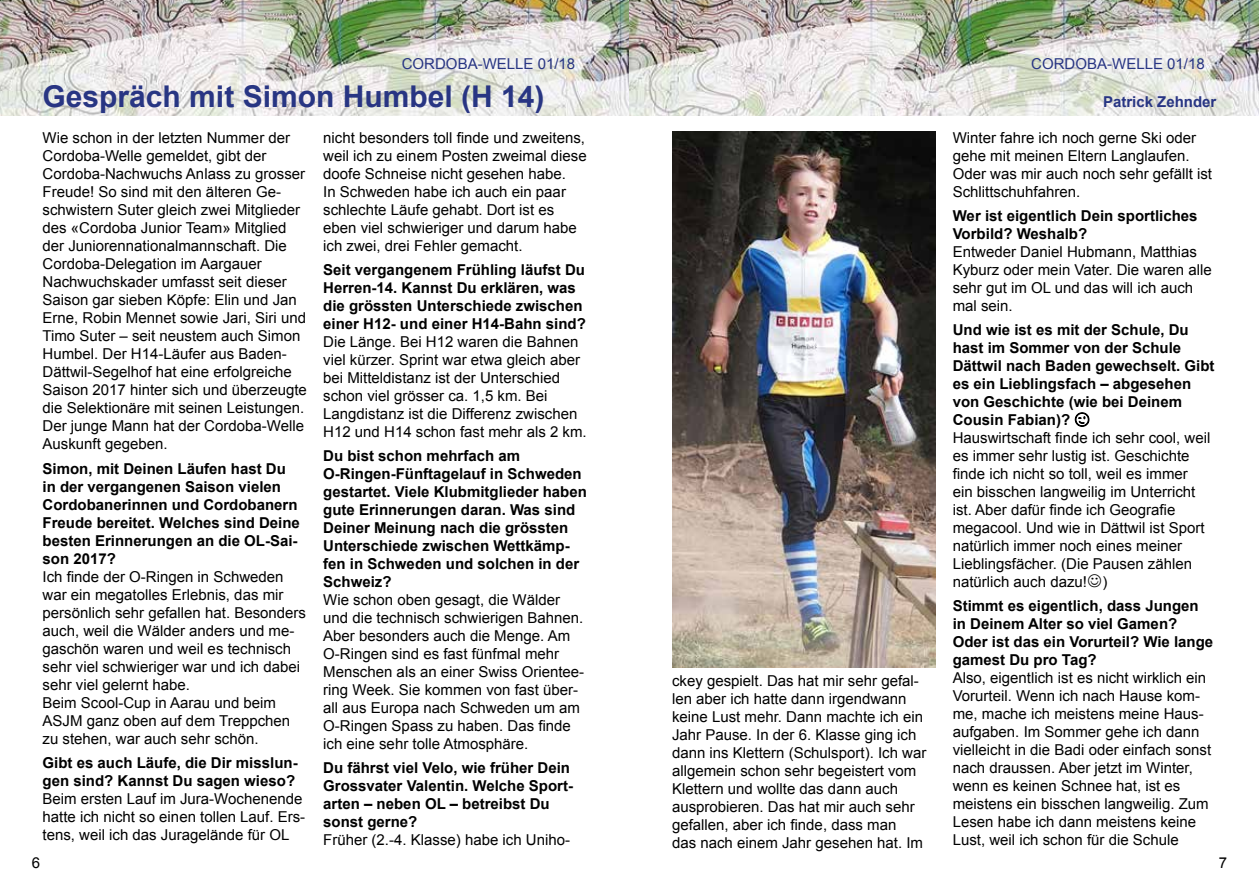
<style>
.page{position:relative;width:1259px;height:893px;background:#fff}
.page>*{position:absolute;margin:0;border:0;box-sizing:border-box;transform-origin:0 0}
.t1{font:700 30px "Arial";color:#283583}
.t2{font:15px/18px "Arial";color:#000}
.t3{font:700 15px/18px "Arial";color:#000}
.t4{font:15px "Arial";color:#283583}
.t5{font:700 15px "Arial";color:#283583}
</style>
<div class="page">
<img style="left:0;top:0;width:1259px;height:116px">
<img style="left:672px;top:132px;width:263px;height:536px">
<svg style="left:1075px;top:412px;width:14px;height:15px"></svg>
<p class="t4" style="left:402px;top:54px;width:175px">CORDOBA-WELLE 01/18</p>
<p class="t4" style="left:1031px;top:54px;width:175px">CORDOBA-WELLE 01/18</p>
<h1 class="t1" style="left:43px;top:76px;width:503px">Gespräch mit Simon Humbel (H 14)</h1>
<p class="t2" style="left:43px;top:129px;width:266px">Wie schon in der letzten Nummer der Cordoba-Welle gemeldet, gibt der Cordoba-Nachwuchs Anlass zu grosser Freude! So sind mit den älteren Ge&shy;schwistern Suter gleich zwei Mitglieder des «Cordoba Junior Team» Mitglied der Juniorennationalmannschaft. Die Cordoba-Delegation im Aargauer Nachwuchskader umfasst seit dieser Saison gar sieben Köpfe: Elin und Jan Erne, Robin Mennet sowie Jari, Siri und Timo Suter – seit neustem auch Simon Humbel. Der H14-Läufer aus Baden-Dättwil-Segelhof hat eine erfolgreiche Saison 2017 hinter sich und überzeugte die Selektionäre mit seinen Leistungen.<br>Der junge Mann hat der Cordoba-Welle Auskunft gegeben.</p>
<p class="t3" style="left:43px;top:460px;width:259px">Simon, mit Deinen Läufen hast Du in der vergangenen Saison vielen<br>Cordobanerinnen und Cordobanern<br>Freude bereitet. Welches sind Deine besten Erinnerungen an die OL-Sai&shy;son 2017?</p>
<p class="t2" style="left:43px;top:568px;width:265px">Ich finde der O-Ringen in Schweden war ein megatolles Erlebnis, das mir persönlich sehr gefallen hat. Besonders auch, weil die Wälder anders und me&shy;gaschön waren und weil es technisch sehr viel schwieriger war und ich dabei sehr viel gelernt habe.<br>Beim Scool-Cup in Aarau und beim ASJM ganz oben auf dem Treppchen zu stehen, war auch sehr schön.</p>
<p class="t3" style="left:43px;top:754px;width:257px">Gibt es auch Läufe, die Dir misslun&shy;gen sind? Kannst Du sagen wieso?</p>
<p class="t2" style="left:43px;top:790px;width:264px">Beim ersten Lauf im Jura-Wochenende hatte ich nicht so einen tollen Lauf. Ers&shy;tens, weil ich das Juragelände für OL</p>
<p class="t2" style="left:323px;top:129px;width:265px">nicht besonders toll finde und zweitens, weil ich zu einem Posten zweimal diese doofe Schneise nicht gesehen habe.<br>In Schweden habe ich auch ein paar schlechte Läufe gehabt. Dort ist es eben viel schwieriger und darum habe ich zwei, drei Fehler gemacht.</p>
<p class="t3" style="left:323px;top:261px;width:264px">Seit vergangenem Frühling läufst Du Herren-14. Kannst Du erklären, was die grössten Unterschiede zwischen einer H12- und einer H14-Bahn sind?</p>
<p class="t2" style="left:323px;top:333px;width:265px">Die Länge. Bei H12 waren die Bahnen viel kürzer. Sprint war etwa gleich aber bei Mitteldistanz ist der Unterschied schon viel grösser ca. 1,5 km. Bei Langdistanz ist die Differenz zwischen H12 und H14 schon fast mehr als 2 km.</p>
<p class="t3" style="left:323px;top:447px;width:265px">Du bist schon mehrfach am<br>O-Ringen-Fünftagelauf in Schweden gestartet. Viele Klubmitglieder haben gute Erinnerungen daran. Was sind<br>Deiner Meinung nach die grössten<br>Unterschiede zwischen Wettkämp&shy;fen in Schweden und solchen in der<br>Schweiz?</p>
<p class="t2" style="left:323px;top:591px;width:262px">Wie schon oben gesagt, die Wälder und die technisch schwierigen Bahnen.<br>Aber besonders auch die Menge. Am O-Ringen sind es fast fünfmal mehr Menschen als an einer Swiss Orientee&shy;ring Week. Sie kommen von fast über&shy;all aus Europa nach Schweden um am O-Ringen Spass zu haben. Das finde ich eine sehr tolle Atmosphäre.</p>
<p class="t3" style="left:323px;top:759px;width:251px">Du fährst viel Velo, wie früher Dein<br>Grossvater Valentin. Welche Sport&shy;arten – neben OL – betreibst Du sonst gerne?</p>
<p class="t2" style="left:323px;top:831px;width:248px">Früher (2.-4. Klasse) habe ich Uniho-</p>
<p class="t2" style="left:672px;top:672px;width:256px">ckey gespielt. Das hat mir sehr gefal&shy;len aber ich hatte dann irgendwann keine Lust mehr. Dann machte ich ein Jahr Pause. In der 6. Klasse ging ich dann ins Klettern (Schulsport). Ich war allgemein schon sehr begeistert vom Klettern und wollte das dann auch ausprobieren. Das hat mir auch sehr gefallen, aber ich finde, dass man<br>das nach einem Jahr gesehen hat. Im</p>
<p class="t5" style="left:1103px;top:92px;width:115px">Patrick Zehnder</p>
<p class="t2" style="left:952px;top:129px;width:261px">Winter fahre ich noch gerne Ski oder gehe mit meinen Eltern Langlaufen.<br>Oder was mir auch noch sehr gefällt ist<br>Schlittschuhfahren.</p>
<p class="t3" style="left:952px;top:207px;width:246px">Wer ist eigentlich Dein sportliches<br>Vorbild? Weshalb?</p>
<p class="t2" style="left:952px;top:243px;width:260px">Entweder Daniel Hubmann, Matthias<br>Kyburz oder mein Vater. Die waren alle sehr gut im OL und das will ich auch mal sein.</p>
<p class="t3" style="left:952px;top:321px;width:263px">Und wie ist es mit der Schule, Du hast im Sommer von der Schule<br>Dättwil nach Baden gewechselt. Gibt es ein Lieblingsfach – abgesehen von Geschichte (wie bei Deinem<br>Cousin Fabian)?</p>
<p class="t2" style="left:952px;top:429px;width:259px">Hauswirtschaft finde ich sehr cool, weil es immer sehr lustig ist. Geschichte finde ich nicht so toll, weil es immer ein bisschen langweilig im Unterricht ist. Aber dafür finde ich Geografie megacool. Und wie in Dättwil ist Sport natürlich immer noch eines meiner Lieblingsfächer. (Die Pausen zählen natürlich auch dazu! )</p>
<p class="t3" style="left:952px;top:597px;width:262px">Stimmt es eigentlich, dass Jungen in Deinem Alter so viel Gamen?<br>Oder ist das ein Vorurteil? Wie lange gamest Du pro Tag?</p>
<p class="t2" style="left:952px;top:669px;width:260px">Also, eigentlich ist es nicht wirklich ein Vorurteil. Wenn ich nach Hause kom&shy;me, mache ich meistens meine Haus&shy;aufgaben. Im Sommer gehe ich dann vielleicht in die Badi oder einfach sonst nach draussen. Aber jetzt im Winter, wenn es keinen Schnee hat, ist es meistens ein bisschen langweilig. Zum Lesen habe ich dann meistens keine Lust, weil ich schon für die Schule</p>
<p class="t2" style="left:32px;top:854px;width:10px">6</p>
<p class="t2" style="left:1219px;top:854px;width:10px">7</p>
</div>
